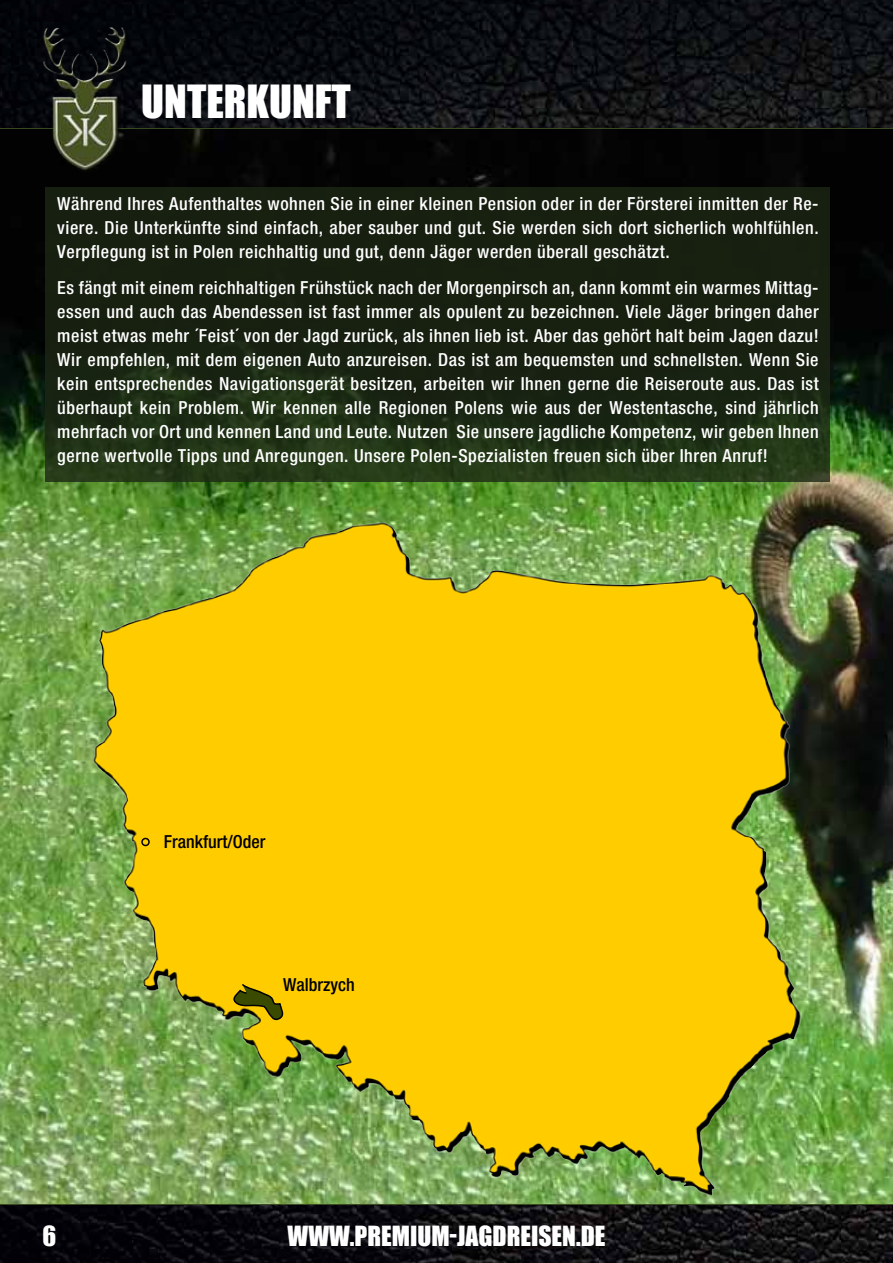
<style>
.page{position:relative;width:893px;height:1263px;background:#fff}
.page>*{position:absolute;margin:0;border:0;box-sizing:border-box;transform-origin:0 0}
.t1{font:42px "Impact";color:#fff}
.t2{font:25.5px "Impact";color:#fff}
.t3{font:500 condensed 18px/24px "Helvetica Neue LT Std";letter-spacing:.03em;color:#fff;text-align:justify}
.t4{font:500 condensed 18px "Helvetica Neue LT Std";color:#000}
</style>
<div class="page">
<img style="left:0;top:0;width:893px;height:1263px">
<hr style="left:0;top:128px;width:893px;height:2px;background:#3c4e23">
<hr style="left:0;top:1203px;width:893px;height:2px;background:#3c4e23">
<img style="left:0;top:130px;width:893px;height:1073px">
<img style="left:38px;top:19px;width:92px;height:160px">
<div style="left:46px;top:187px;width:784px;height:295px;background:linear-gradient(to bottom,#14190e,#213216)"></div>
<img style="left:77px;top:520px;width:753px;height:677px">
<div style="left:141px;top:838px;width:9px;height:8px;border:2px solid #000;border-radius:50%"></div>
<svg style="left:228px;top:982px;width:57px;height:42px;background:#9a8a09"></svg>
<h1 class="t1" style="left:141px;top:69px;width:211px">UNTERKUNFT</h1>
<p class="t3" style="left:57px;top:191px;width:763px">Während Ihres Aufenthaltes wohnen Sie in einer kleinen Pension oder in der Försterei inmitten der Re&shy;viere. Die Unterkünfte sind einfach, aber sauber und gut. Sie werden sich dort sicherlich wohlfühlen.<br>Verpflegung ist in Polen reichhaltig und gut, denn Jäger werden überall geschätzt.</p>
<p class="t3" style="left:57px;top:276px;width:763px">Es fängt mit einem reichhaltigen Frühstück nach der Morgenpirsch an, dann kommt ein warmes Mittag&shy;essen und auch das Abendessen ist fast immer als opulent zu bezeichnen. Viele Jäger bringen daher meist etwas mehr ´Feist´ von der Jagd zurück, als ihnen lieb ist. Aber das gehört halt beim Jagen dazu!<br>Wir empfehlen, mit dem eigenen Auto anzureisen. Das ist am bequemsten und schnellsten. Wenn Sie kein entsprechendes Navigationsgerät besitzen, arbeiten wir Ihnen gerne die Reiseroute aus. Das ist überhaupt kein Problem. Wir kennen alle Regionen Polens wie aus der Westentasche, sind jährlich mehrfach vor Ort und kennen Land und Leute. Nutzen Sie unsere jagdliche Kompetenz, wir geben Ihnen gerne wertvolle Tipps und Anregungen. Unsere Polen-Spezialisten freuen sich über Ihren Anruf!</p>
<p class="t4" style="left:164px;top:831px;width:103px">Frankfurt/Oder</p>
<p class="t4" style="left:283px;top:974px;width:73px">Walbrzych</p>
<h2 class="t2" style="left:43px;top:1216px;width:15px">6</h2>
<h2 class="t2" style="left:288px;top:1216px;width:319px">WWW.PREMIUM-JAGDREISEN.DE</h2>
</div>
